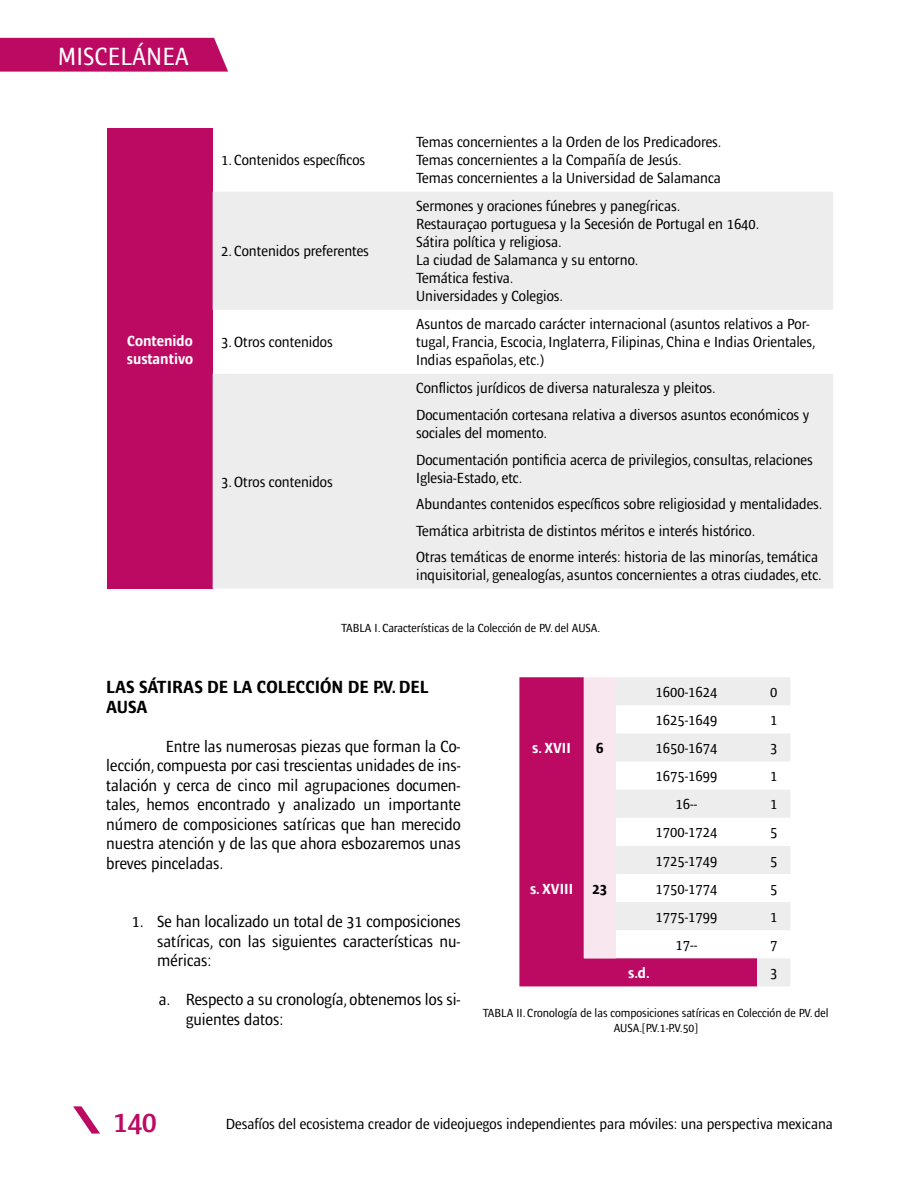
<style>
.page{position:relative;width:918px;height:1188px;background:#fff}
.page>*{position:absolute;margin:0;border:0;box-sizing:border-box;transform-origin:0 0}
.t1{font:600 condensed 30px "Ardoise Std";color:#bc0a62}
.t2{font:condensed 25.5px "Ardoise Std";color:#fff}
.t3{font:700 condensed 18px/19.5px "Ardoise Std";color:#000}
.t4{font:condensed 16.5px/19.5px "Ardoise Std";color:#000;text-align:justify}
.t5{font:condensed 15px/18px "Ardoise Std";color:#000}
.t6{font:700 condensed 15px/18px "Ardoise Std";color:#fff}
.t7{font:700 condensed 15px "Ardoise Std";color:#000}
.t8{font:condensed 12px/15px "Ardoise Std";color:#000;text-align:center}
</style>
<div class="page">
<div style="left:107px;top:128px;width:106px;height:461px;background:#bc0a62"></div>
<svg style="left:213px;top:192px;width:620px;height:396px;fill:#ededed"></svg>
<svg style="left:519px;top:677px;width:97px;height:309px;background:#bd1166"></svg>
<div style="left:584px;top:677px;width:32px;height:281px;background:#f8e7ef"></div>
<svg style="left:616px;top:677px;width:174px;height:309px;fill:#ededed"></svg>
<svg style="left:73px;top:1106px;width:27px;height:28px"></svg>
<div style="left:0;top:38px;width:228px;height:34px;background:#bc0a62"></div>
<h2 class="t2" style="left:58px;top:42px;width:133px">MISCELÁNEA</h2>
<p class="t6" style="left:127px;top:331px;width:68px">Contenido sustantivo</p>
<p class="t5" style="left:221px;top:151px;width:146px">1. Contenidos específicos</p>
<p class="t5" style="left:221px;top:242px;width:149px">2. Contenidos preferentes</p>
<p class="t5" style="left:221px;top:333px;width:113px">3. Otros contenidos</p>
<p class="t5" style="left:221px;top:473px;width:113px">3. Otros contenidos</p>
<p class="t5" style="left:416px;top:133px;width:307px">Temas concernientes a la Orden de los Predicadores.<br>Temas concernientes a la Compañía de Jesús.<br>Temas concernientes a la Universidad de Salamanca</p>
<p class="t5" style="left:416px;top:197px;width:345px">Sermones y oraciones fúnebres y panegíricas.<br>Restauraçao portuguesa y la Secesión de Portugal en 1640.<br>Sátira política y religiosa.<br>La ciudad de Salamanca y su entorno.<br>Temática festiva.<br>Universidades y Colegios.</p>
<p class="t5" style="left:416px;top:315px;width:401px">Asuntos de marcado carácter internacional (asuntos relativos a Por&shy;tugal, Francia, Escocia, Inglaterra, Filipinas, China e Indias Orientales,<br>Indias españolas, etc.)</p>
<p class="t5" style="left:416px;top:375px;width:395px;line-height:26.5px">Conflictos jurídicos de diversa naturalesza y pleitos.<br>Documentación cortesana relativa a diversos asuntos económicos y</p>
<p class="t5" style="left:416px;top:420px;width:398px;line-height:26.5px">sociales del momento.<br>Documentación pontificia acerca de privilegios, consultas, relaciones</p>
<p class="t5" style="left:416px;top:464px;width:408px;line-height:26.5px">Iglesia-Estado, etc.<br>Abundantes contenidos específicos sobre religiosidad y mentalidades.<br>Temática arbitrista de distintos méritos e interés histórico.<br>Otras temáticas de enorme interés: historia de las minorías, temática</p>
<p class="t5" style="left:416px;top:566px;width:407px">inquisitorial, genealogías, asuntos concernientes a otras ciudades, etc.</p>
<p class="t8" style="left:341px;top:620px;width:261px">TABLA I. Características de la Colección de P.V. del AUSA.</p>
<p class="t3" style="left:106px;top:677px;width:324px">LAS SÁTIRAS DE LA COLECCIÓN DE P.V. DEL<br>AUSA</p>
<p class="t4" style="left:106px;top:736px;width:356px;text-indent:60px">Entre las numerosas piezas que forman la Co&shy;lección, compuesta por casi trescientas unidades de ins&shy;talación y cerca de cinco mil agrupaciones documen&shy;tales, hemos encontrado y analizado un importante número de composiciones satíricas que han merecido nuestra atención y de las que ahora esbozaremos unas breves pinceladas.</p>
<p class="t4" style="left:157px;top:912px;width:305px;text-indent:-26px">1. Se han localizado un total de 31 composiciones satíricas, con las siguientes características nu&shy;méricas:</p>
<p class="t4" style="left:186px;top:990px;width:276px;text-indent:-27px">a. Respecto a su cronología, obtenemos los si&shy;guientes datos:</p>
<p class="t6" style="left:532px;top:739px;width:40px">s. XVII</p>
<p class="t7" style="left:596px;top:739px;width:9px">6</p>
<p class="t6" style="left:530px;top:879px;width:45px">s. XVIII</p>
<p class="t7" style="left:593px;top:880px;width:16px">23</p>
<p class="t5" style="left:656px;top:683px;width:63px">1600-1624</p>
<p class="t5" style="left:770px;top:683px;width:9px">0</p>
<p class="t5" style="left:656px;top:711px;width:63px">1625-1649</p>
<p class="t5" style="left:770px;top:711px;width:9px">1</p>
<p class="t5" style="left:656px;top:739px;width:63px">1650-1674</p>
<p class="t5" style="left:770px;top:739px;width:9px">3</p>
<p class="t5" style="left:656px;top:767px;width:63px">1675-1699</p>
<p class="t5" style="left:770px;top:767px;width:9px">1</p>
<p class="t5" style="left:676px;top:795px;width:23px">16--</p>
<p class="t5" style="left:770px;top:795px;width:9px">1</p>
<p class="t5" style="left:656px;top:823px;width:63px">1700-1724</p>
<p class="t5" style="left:770px;top:823px;width:9px">5</p>
<p class="t5" style="left:656px;top:851px;width:63px">1725-1749</p>
<p class="t5" style="left:770px;top:851px;width:9px">5</p>
<p class="t5" style="left:656px;top:880px;width:63px">1750-1774</p>
<p class="t5" style="left:770px;top:880px;width:9px">5</p>
<p class="t5" style="left:656px;top:908px;width:63px">1775-1799</p>
<p class="t5" style="left:770px;top:908px;width:9px">1</p>
<p class="t5" style="left:676px;top:936px;width:23px">17--</p>
<p class="t5" style="left:770px;top:936px;width:9px">7</p>
<p class="t6" style="left:628px;top:964px;width:23px">s.d.</p>
<p class="t5" style="left:770px;top:964px;width:9px">3</p>
<p class="t8" style="left:483px;top:1005px;width:347px">TABLA II. Cronología de las composiciones satíricas en Colección de P.V. del<br>AUSA.[P.V.1-P.V.50]</p>
<h1 class="t1" style="left:113px;top:1104px;width:45px">140</h1>
<p class="t5" style="left:226px;top:1115px;width:609px">Desafíos del ecosistema creador de videojuegos independientes para móviles: una perspectiva mexicana</p>
</div>
